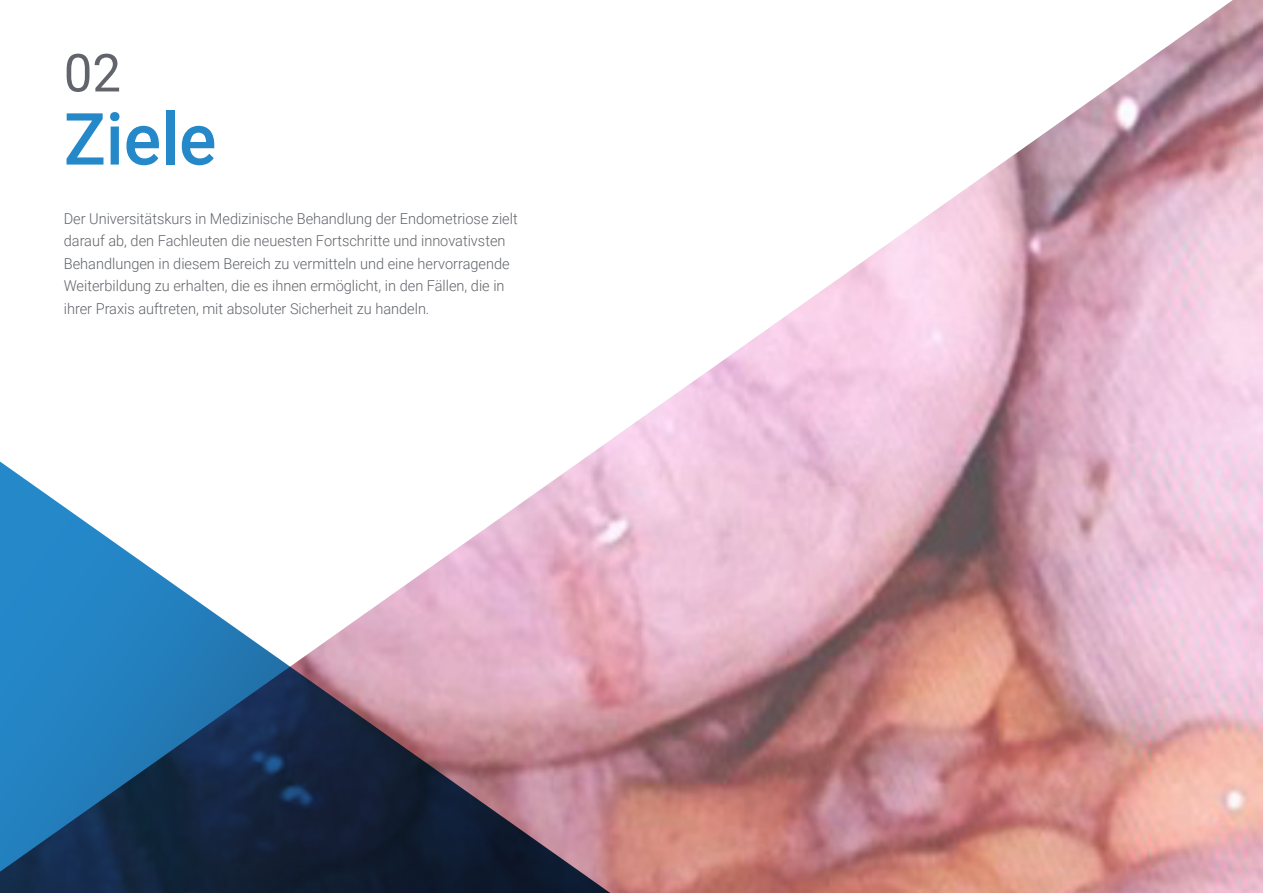
<style>
.page{position:relative;width:1263px;height:893px;background:#fff}
.page>*{position:absolute;margin:0;border:0;box-sizing:border-box;transform-origin:0 0}
.t1{font:500 72px "Roboto";color:#2488c9}
.t2{font:52.5px "Roboto";color:#61646a}
.t3{font:300 15px/22.5px "Roboto";color:#61646a}
</style>
<div class="page">
<img style="left:602px;top:0;width:661px;height:893px">
<svg style="left:0;top:446px;width:640px;height:447px"></svg>
<h2 class="t2" style="left:64px;top:36px;width:59px">02</h2>
<h1 class="t1" style="left:64px;top:89px;width:154px">Ziele</h1>
<p class="t3" style="left:64px;top:207px;width:455px">Der Universitätskurs in Medizinische Behandlung der Endometriose zielt darauf ab, den Fachleuten die neuesten Fortschritte und innovativsten Behandlungen in diesem Bereich zu vermitteln und eine hervorragende Weiterbildung zu erhalten, die es ihnen ermöglicht, in den Fällen, die in ihrer Praxis auftreten, mit absoluter Sicherheit zu handeln.</p>
</div>
